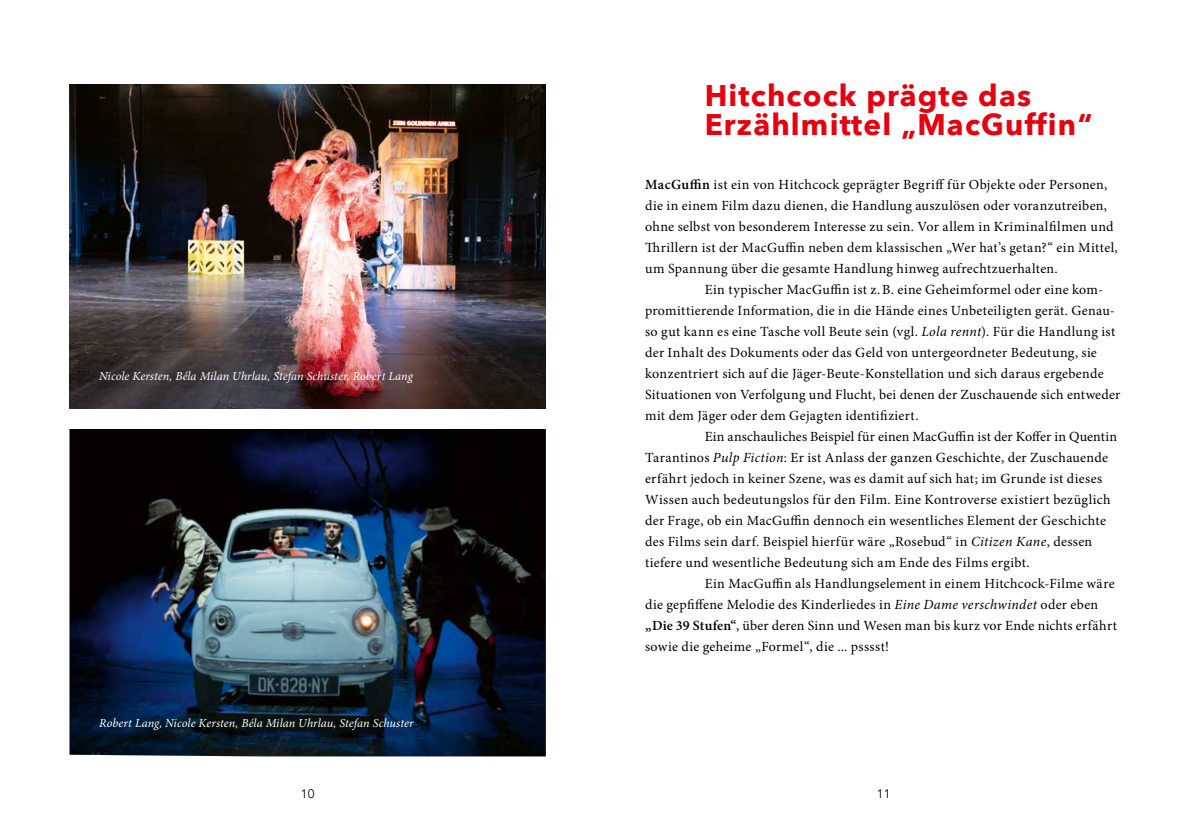
<style>
.page{position:relative;width:1191px;height:819px;background:#fff}
.page>*{position:absolute;margin:0;border:0;box-sizing:border-box;transform-origin:0 0}
.t1{font:700 29.75px/29.8px "Avenir Next";letter-spacing:.04em;color:#e7000e}
.t2{font:14px "Minion Pro";letter-spacing:.02em;color:#000}
.t3{font:italic 12.25px "Minion Pro";color:#fff}
.t4{font:12.25px "Avenir";color:#000}
.s1{font-weight:600}
.s2{font-style:italic}
</style>
<div class="page">
<img style="left:69px;top:85px;width:477px;height:324px">
<img style="left:69px;top:429px;width:477px;height:327px">
<p class="t3" style="left:99px;top:367px;width:315px">Nicole Kersten, Béla Milan Uhrlau, Stefan Schuster, Robert Lang</p>
<p class="t3" style="left:99px;top:714px;width:316px">Robert Lang, Nicole Kersten, Béla Milan Uhrlau, Stefan Schuster</p>
<h1 class="t1" style="left:704px;top:80px;width:389px">Hitchcock prägte das<br>Erzählmittel „MacGuffin“</h1>
<p class="t2" style="left:645px;top:175px;width:464px"><span class="s1">MacGuffin</span> ist ein von Hitchcock geprägter Begriff für Objekte oder Personen,</p>
<p class="t2" style="left:645px;top:196px;width:463px">die in einem Film dazu dienen, die Handlung auszulösen oder voranzutreiben,</p>
<p class="t2" style="left:645px;top:217px;width:470px">ohne selbst von besonderem Interesse zu sein. Vor allem in Kriminalfilmen und</p>
<p class="t2" style="left:645px;top:238px;width:474px">Thrillern ist der MacGuffin neben dem klassischen „Wer hat’s getan?“ ein Mittel,</p>
<p class="t2" style="left:645px;top:259px;width:414px">um Spannung über die gesamte Handlung hinweg aufrechtzuerhalten.</p>
<p class="t2" style="left:704px;top:280px;width:400px">Ein typischer MacGuffin ist z.B. eine Geheimformel oder eine kom-</p>
<p class="t2" style="left:645px;top:301px;width:471px">promittierende Information, die in die Hände eines Unbeteiligten gerät. Genau-</p>
<p class="t2" style="left:645px;top:322px;width:472px">so gut kann es eine Tasche voll Beute sein (vgl. <span class="s2">Lola rennt</span>). Für die Handlung ist</p>
<p class="t2" style="left:645px;top:343px;width:453px">der Inhalt des Dokuments oder das Geld von untergeordneter Bedeutung, sie</p>
<p class="t2" style="left:645px;top:364px;width:460px">konzentriert sich auf die Jäger-Beute-Konstellation und sich daraus ergebende</p>
<p class="t2" style="left:645px;top:385px;width:477px">Situationen von Verfolgung und Flucht, bei denen der Zuschauende sich entweder</p>
<p class="t2" style="left:645px;top:406px;width:275px">mit dem Jäger oder dem Gejagten identifiziert.</p>
<p class="t2" style="left:704px;top:427px;width:414px">Ein anschauliches Beispiel für einen MacGuffin ist der Koffer in Quentin</p>
<p class="t2" style="left:645px;top:448px;width:464px">Tarantinos <span class="s2">Pulp Fiction</span>: Er ist Anlass der ganzen Geschichte, der Zuschauende</p>
<p class="t2" style="left:645px;top:469px;width:458px">erfährt jedoch in keiner Szene, was es damit auf sich hat; im Grunde ist dieses</p>
<p class="t2" style="left:645px;top:490px;width:467px">Wissen auch bedeutungslos für den Film. Eine Kontroverse existiert bezüglich</p>
<p class="t2" style="left:645px;top:511px;width:462px">der Frage, ob ein MacGuffin dennoch ein wesentliches Element der Geschichte</p>
<p class="t2" style="left:645px;top:532px;width:449px">des Films sein darf. Beispiel hierfür wäre „Rosebud“ in <span class="s2">Citizen Kane</span>, dessen</p>
<p class="t2" style="left:645px;top:553px;width:386px">tiefere und wesentliche Bedeutung sich am Ende des Films ergibt.</p>
<p class="t2" style="left:704px;top:574px;width:411px">Ein MacGuffin als Handlungselement in einem Hitchcock-Filme wäre</p>
<p class="t2" style="left:645px;top:595px;width:454px">die gepfiffene Melodie des Kinderliedes in <span class="s2">Eine Dame verschwindet</span> oder eben</p>
<p class="t2" style="left:645px;top:616px;width:473px"><span class="s1">„Die 39 Stufen“</span>, über deren Sinn und Wesen man bis kurz vor Ende nichts erfährt</p>
<p class="t2" style="left:645px;top:637px;width:245px">sowie die geheime „Formel“, die ... psssst!</p>
<p class="t4" style="left:301px;top:786px;width:15px">10</p>
<p class="t4" style="left:877px;top:786px;width:15px">11</p>
</div>
